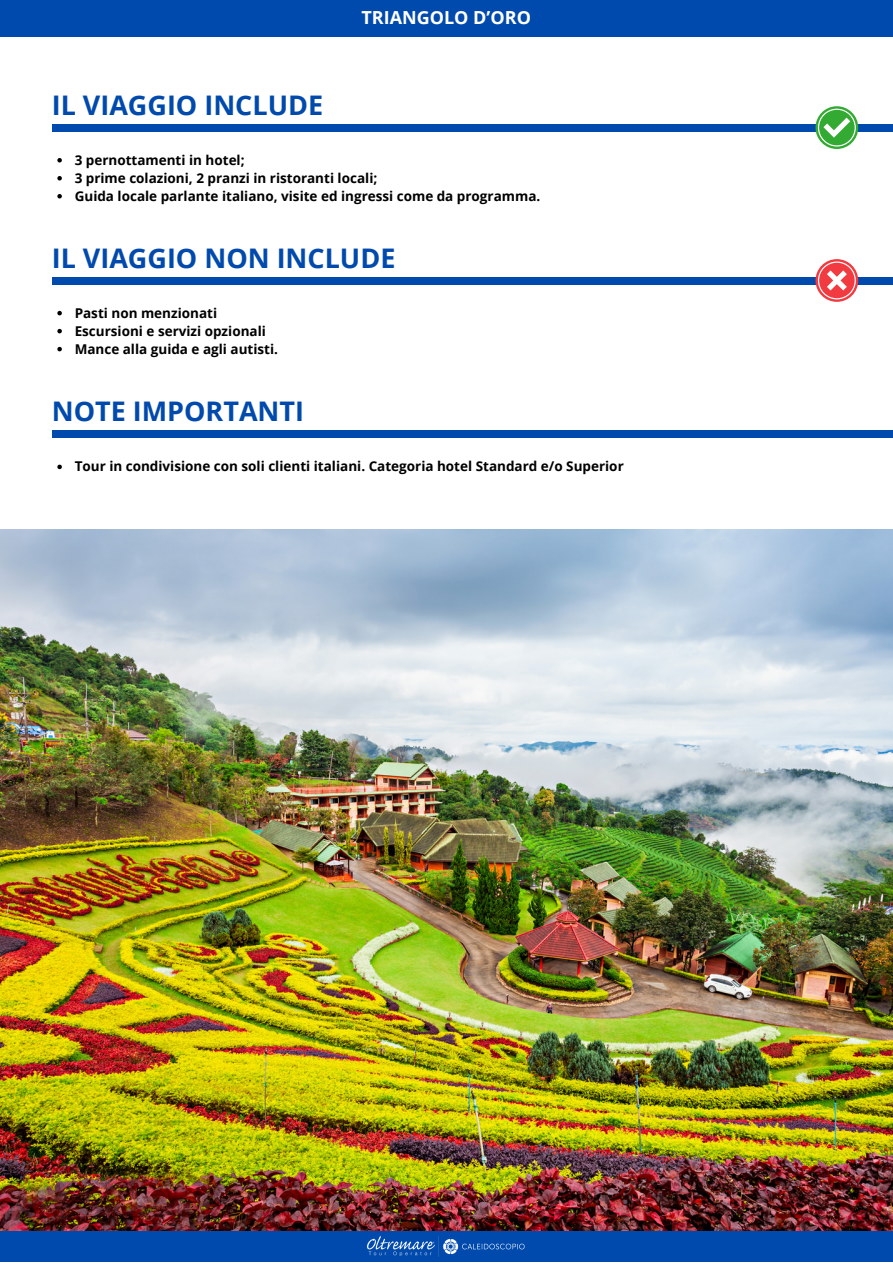
<style>
.page{position:relative;width:893px;height:1264px;background:#fff}
.page>*{position:absolute;margin:0;border:0;box-sizing:border-box;transform-origin:0 0}
.t1{font:700 27px "Open Sans";color:#004aad}
.t2{font:700 18px "Open Sans";color:#fff}
.t3{font:700 13.5px "Open Sans";color:#000}
</style>
<div class="page">
<div style="left:0;top:0;width:892px;height:37px;background:#004aad"></div>
<div style="left:0;top:1230px;width:892px;height:32px;background:#004aad"></div>
<img style="left:366px;top:1236px;width:159px;height:21px">
<div style="left:52px;top:124px;width:840px;height:7px;background:#004aad"></div>
<div style="left:52px;top:277px;width:840px;height:7px;background:#004aad"></div>
<div style="left:52px;top:430px;width:840px;height:8px;background:#004aad"></div>
<svg style="left:815px;top:106px;width:43px;height:43px"></svg>
<svg style="left:817px;top:109px;width:38px;height:38px"></svg>
<svg style="left:815px;top:259px;width:43px;height:43px"></svg>
<svg style="left:817px;top:261px;width:38px;height:38px"></svg>
<img style="left:0;top:529px;width:892px;height:701px">
<svg style="left:57px;top:158px;width:5px;height:4px"></svg>
<svg style="left:57px;top:176px;width:5px;height:4px"></svg>
<svg style="left:57px;top:194px;width:5px;height:4px"></svg>
<svg style="left:57px;top:311px;width:5px;height:4px"></svg>
<svg style="left:57px;top:329px;width:5px;height:4px"></svg>
<svg style="left:57px;top:347px;width:5px;height:4px"></svg>
<svg style="left:57px;top:464px;width:5px;height:5px"></svg>
<p class="t1" style="left:52px;top:86px;width:273px">IL VIAGGIO INCLUDE</p>
<p class="t2" style="left:361px;top:5px;width:171px">TRIANGOLO D’ORO</p>
<p class="t3" style="left:75px;top:150px;width:171px">3 pernottamenti in hotel;</p>
<p class="t3" style="left:75px;top:168px;width:304px">3 prime colazioni, 2 pranzi in ristoranti locali;</p>
<p class="t3" style="left:75px;top:186px;width:467px">Guida locale parlante italiano, visite ed ingressi come da programma.</p>
<p class="t1" style="left:52px;top:239px;width:345px">IL VIAGGIO NON INCLUDE</p>
<p class="t3" style="left:75px;top:303px;width:144px">Pasti non menzionati</p>
<p class="t3" style="left:75px;top:321px;width:193px">Escursioni e servizi opzionali</p>
<p class="t3" style="left:75px;top:339px;width:205px">Mance alla guida e agli autisti.</p>
<p class="t1" style="left:52px;top:392px;width:254px">NOTE IMPORTANTI</p>
<p class="t3" style="left:75px;top:457px;width:550px">Tour in condivisione con soli clienti italiani. Categoria hotel Standard e/o Superior</p>
</div>
